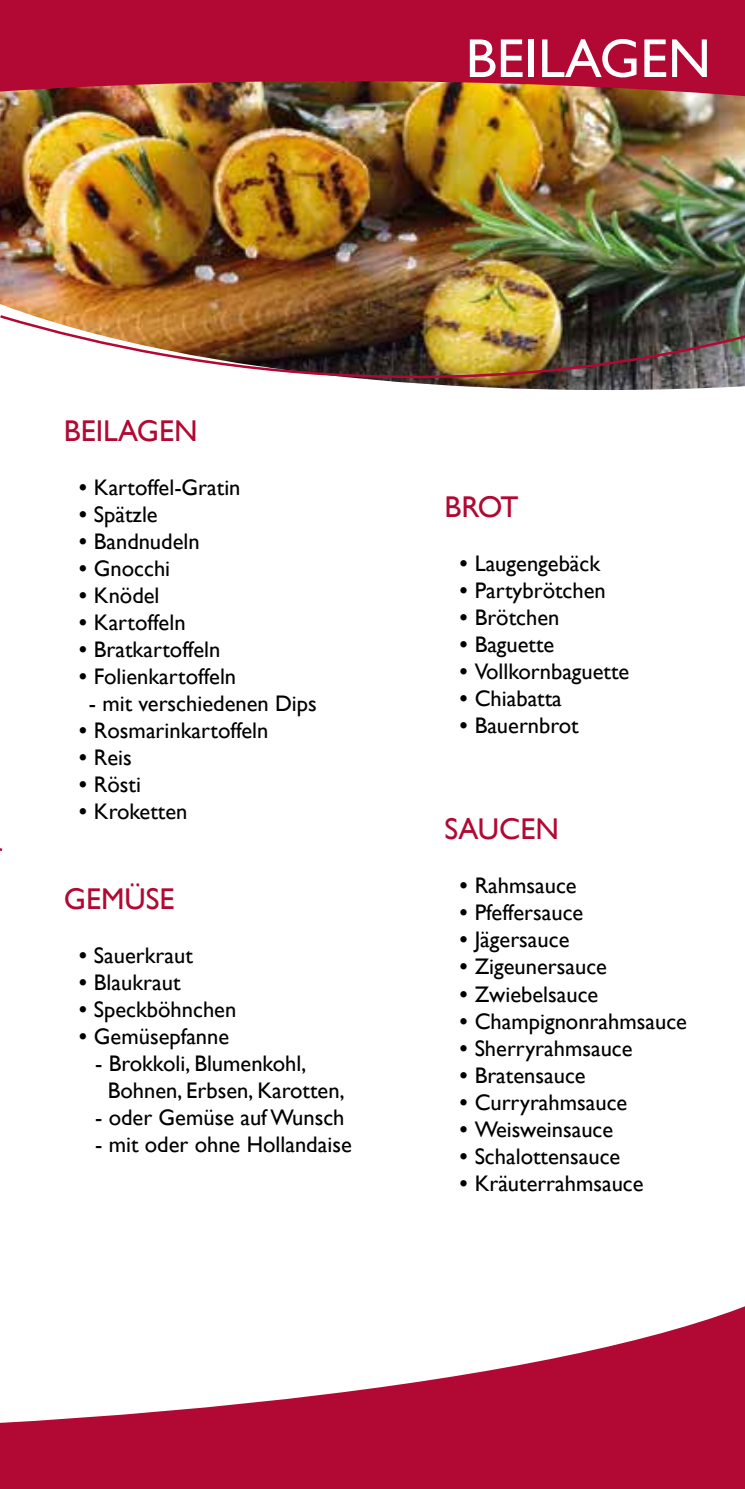
<style>
.page{position:relative;width:745px;height:1489px;background:#fff}
.page>*{position:absolute;margin:0;border:0;box-sizing:border-box;transform-origin:0 0}
.t1{font:55px "Gill Sans";color:#fff}
.t2{font:30px "Gill Sans";color:#b10933}
.t3{font:22.5px/27px "Gill Sans";color:#000}
.s1{font-family:"Franklin Gothic"}
</style>
<div class="page">
<svg style="left:5px;top:1306px;width:739px;height:182px;fill:#b10933"></svg>
<img style="left:0;top:0;width:744px;height:295px">
<svg style="left:0;top:848px;width:5px;height:640px"></svg>
<img style="left:0;top:295px;width:744px;height:95px">
<h1 class="t1" style="left:465px;top:26px;width:246px">BEILAGEN</h1>
<h2 class="t2" style="left:64px;top:413px;width:135px">BEILAGEN</h2>
<p class="t3" style="left:75px;top:474px;width:166px"><span class="s1">•</span>Kartoffel-Gratin</p>
<p class="t3" style="left:75px;top:501px;width:84px"><span class="s1">•</span>Spätzle</p>
<p class="t3" style="left:75px;top:528px;width:126px"><span class="s1">•</span>Bandnudeln</p>
<p class="t3" style="left:75px;top:555px;width:96px"><span class="s1">•</span>Gnocchi</p>
<p class="t3" style="left:75px;top:582px;width:85px"><span class="s1">•</span>Knödel</p>
<p class="t3" style="left:75px;top:609px;width:111px"><span class="s1">•</span>Kartoffeln</p>
<p class="t3" style="left:75px;top:636px;width:146px"><span class="s1">•</span>Bratkartoffeln</p>
<p class="t3" style="left:75px;top:663px;width:162px"><span class="s1">•</span>Folienkartoffeln</p>
<p class="t3" style="left:89px;top:690px;width:229px">- mit verschiedenen Dips</p>
<p class="t3" style="left:75px;top:717px;width:194px"><span class="s1">•</span>Rosmarinkartoffeln</p>
<p class="t3" style="left:75px;top:744px;width:58px"><span class="s1">•</span>Reis</p>
<p class="t3" style="left:75px;top:771px;width:67px"><span class="s1">•</span>Rösti</p>
<p class="t3" style="left:75px;top:798px;width:113px"><span class="s1">•</span>Kroketten</p>
<h2 class="t2" style="left:64px;top:881px;width:112px">GEMÜSE</h2>
<p class="t3" style="left:75px;top:942px;width:119px"><span class="s1">•</span>Sauerkraut</p>
<p class="t3" style="left:75px;top:969px;width:106px"><span class="s1">•</span>Blaukraut</p>
<p class="t3" style="left:75px;top:996px;width:162px"><span class="s1">•</span>Speckböhnchen</p>
<p class="t3" style="left:75px;top:1023px;width:155px"><span class="s1">•</span>Gemüsepfanne</p>
<p class="t3" style="left:108px;top:1050px;width:238px;text-indent:-13px">- Brokkoli, Blumenkohl,<br>Bohnen, Erbsen, Karotten,</p>
<p class="t3" style="left:95px;top:1104px;width:250px">- oder Gemüse auf Wunsch</p>
<p class="t3" style="left:95px;top:1131px;width:258px">- mit oder ohne Hollandaise</p>
<h2 class="t2" style="left:444px;top:489px;width:76px">BROT</h2>
<p class="t3" style="left:456px;top:550px;width:145px"><span class="s1">•</span>Laugengebäck</p>
<p class="t3" style="left:456px;top:577px;width:151px"><span class="s1">•</span>Partybrötchen</p>
<p class="t3" style="left:456px;top:604px;width:104px"><span class="s1">•</span>Brötchen</p>
<p class="t3" style="left:456px;top:631px;width:99px"><span class="s1">•</span>Baguette</p>
<p class="t3" style="left:456px;top:658px;width:174px"><span class="s1">•</span>Vollkornbaguette</p>
<p class="t3" style="left:456px;top:685px;width:107px"><span class="s1">•</span> Chiabatta</p>
<p class="t3" style="left:456px;top:712px;width:124px"><span class="s1">•</span>Bauernbrot</p>
<h2 class="t2" style="left:444px;top:811px;width:116px">SAUCEN</h2>
<p class="t3" style="left:456px;top:872px;width:122px"><span class="s1">•</span>Rahmsauce</p>
<p class="t3" style="left:456px;top:899px;width:128px"><span class="s1">•</span>Pfeffersauce</p>
<p class="t3" style="left:456px;top:926px;width:115px"><span class="s1">•</span>Jägersauce</p>
<p class="t3" style="left:456px;top:953px;width:152px"><span class="s1">•</span>Zigeunersauce</p>
<p class="t3" style="left:456px;top:980px;width:143px"><span class="s1">•</span>Zwiebelsauce</p>
<p class="t3" style="left:456px;top:1007px;width:232px"><span class="s1">•</span> Champignonrahmsauce</p>
<p class="t3" style="left:456px;top:1034px;width:178px"><span class="s1">•</span>Sherryrahmsauce</p>
<p class="t3" style="left:456px;top:1061px;width:131px"><span class="s1">•</span>Bratensauce</p>
<p class="t3" style="left:456px;top:1088px;width:172px"><span class="s1">•</span> Curryrahmsauce</p>
<p class="t3" style="left:456px;top:1115px;width:158px"><span class="s1">•</span>Weisweinsauce</p>
<p class="t3" style="left:456px;top:1142px;width:165px"><span class="s1">•</span>Schalottensauce</p>
<p class="t3" style="left:456px;top:1169px;width:189px"><span class="s1">•</span>Kräuterrahmsauce</p>
</div>
